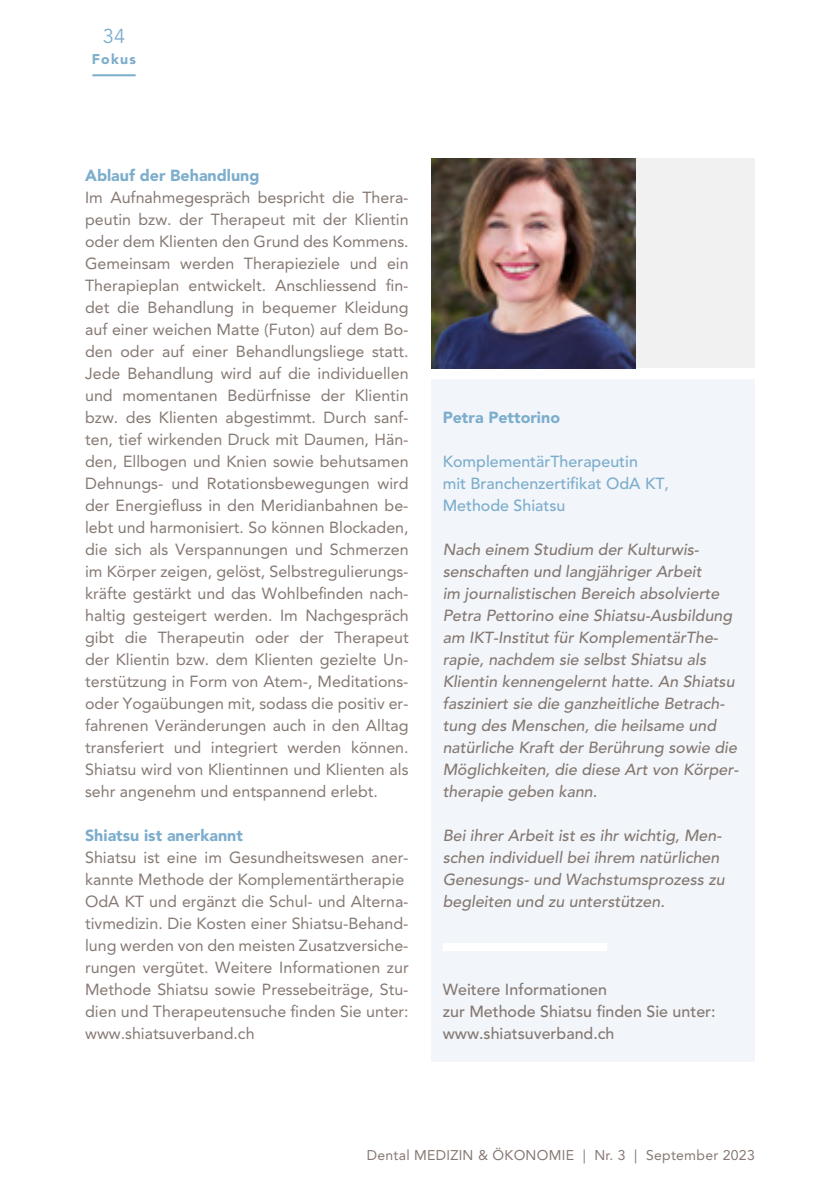
<style>
.page{position:relative;width:840px;height:1191px;background:#fff}
.page>*{position:absolute;margin:0;border:0;box-sizing:border-box;transform-origin:0 0}
.t1{font:20px "Avenir LT Std";color:#7cadcc}
.Lauftext{font:16px/22px "Avenir LT Std";color:#857872;text-align:justify}
.t2{font:italic 500 16px/22px "Avenir LT Std";color:#857872}
.t3{font:500 16px/22px "Avenir LT Std";color:#857872}
.t4{font:500 16px/22px "Avenir LT Std";color:#7cadcc}
.Titel_Lauftext_dunkelblau{font:900 16px "Avenir LT Std";color:#7cadcc}
.t5{font:14px "Avenir LT Std";letter-spacing:.02em;color:#857872}
.t6{font:900 14px "Avenir LT Std";letter-spacing:.09em;color:#7cadcc}
</style>
<div class="page">
<div style="left:431px;top:158px;width:323px;height:210px;background:#f1f1f1"></div>
<hr style="left:92px;top:74px;width:43px;height:2px;background:#7cadcc">
<div style="left:431px;top:379px;width:323px;height:682px;background:#f2f6fa"></div>
<div style="left:442px;top:943px;width:165px;height:8px;background:#fff"></div>
<img style="left:431px;top:159px;width:204px;height:209px">
<p class="t1" style="left:103px;top:24px;width:24px">34</p>
<p class="t6" style="left:92px;top:51px;width:46px">Fokus</p>
<p class="Titel_Lauftext_dunkelblau" style="left:85px;top:165px;width:176px">Ablauf der Behandlung</p>
<p class="Lauftext" style="left:85px;top:186px;width:325px">Im Aufnahmegespräch bespricht die Thera&shy;peutin bzw. der Therapeut mit der Klientin oder dem Klienten den Grund des Kommens.<br>Gemeinsam werden Therapieziele und ein Therapieplan entwickelt. Anschliessend fin&shy;det die Behandlung in bequemer Kleidung auf einer weichen Matte (Futon) auf dem Bo&shy;den oder auf einer Behandlungsliege statt.<br>Jede Behandlung wird auf die individuellen und momentanen Bedürfnisse der Klientin bzw. des Klienten abgestimmt. Durch sanf&shy;ten, tief wirkenden Druck mit Daumen, Hän&shy;den, Ellbogen und Knien sowie behutsamen Dehnungs- und Rotationsbewegungen wird der Energiefluss in den Meridianbahnen be&shy;lebt und harmonisiert. So können Blockaden, die sich als Verspannungen und Schmerzen im Körper zeigen, gelöst, Selbstregulierungs&shy;kräfte gestärkt und das Wohlbefinden nach&shy;haltig gesteigert werden. Im Nachgespräch gibt die Therapeutin oder der Therapeut der Klientin bzw. dem Klienten gezielte Un&shy;terstützung in Form von Atem-, Meditations&shy;oder Yogaübungen mit, sodass die positiv er&shy;fahrenen Veränderungen auch in den Alltag transferiert und integriert werden können.<br>Shiatsu wird von Klientinnen und Klienten als sehr angenehm und entspannend erlebt.</p>
<p class="Titel_Lauftext_dunkelblau" style="left:85px;top:825px;width:159px">Shiatsu ist anerkannt</p>
<p class="Lauftext" style="left:85px;top:846px;width:325px">Shiatsu ist eine im Gesundheitswesen aner&shy;kannte Methode der Komplementärtherapie</p>
<p class="Lauftext" style="left:85px;top:890px;width:325px">OdA KT und ergänzt die Schul- und Alterna&shy;tivmedizin. Die Kosten einer Shiatsu-Behand&shy;lung werden von den meisten Zusatzversiche&shy;rungen vergütet. Weitere Informationen zur Methode Shiatsu sowie Pressebeiträge, Stu&shy;dien und Therapeutensuche finden Sie unter:</p>
<p class="Lauftext" style="left:85px;top:1022px;width:171px">www.shiatsuverband.ch</p>
<p class="Titel_Lauftext_dunkelblau" style="left:442px;top:407px;width:119px">Petra Pettorino</p>
<p class="t4" style="left:442px;top:451px;width:228px">KomplementärTherapeutin<br>mit Branchenzertifikat OdA KT,<br>Methode Shiatsu</p>
<p class="t2" style="left:442px;top:539px;width:297px">Nach einem Studium der Kulturwis&shy;senschaften und langjähriger Arbeit<br>im journalistischen Bereich absolvierte Petra Pettorino eine Shiatsu-Ausbildung am IKT-Institut für KomplementärThe&shy;rapie, nachdem sie selbst Shiatsu als Klientin kennengelernt hatte. An Shiatsu fasziniert sie die ganzheitliche Betrach&shy;tung des Menschen, die heilsame und natürliche Kraft der Berührung sowie die Möglichkeiten, die diese Art von Körper&shy;therapie geben kann.</p>
<p class="t2" style="left:442px;top:825px;width:283px">Bei ihrer Arbeit ist es ihr wichtig, Men&shy;schen individuell bei ihrem natürlichen Genesungs- und Wachstumsprozess zu begleiten und zu unterstützen.</p>
<p class="t3" style="left:442px;top:979px;width:166px">Weitere Informationen</p>
<p class="t3" style="left:442px;top:1001px;width:274px">zur Methode Shiatsu finden Sie unter: www.shiatsuverband.ch</p>
<p class="t5" style="left:366px;top:1146px;width:389px">Dental MEDIZIN &amp; ÖKONOMIE | Nr. 3 | September 2023</p>
</div>
